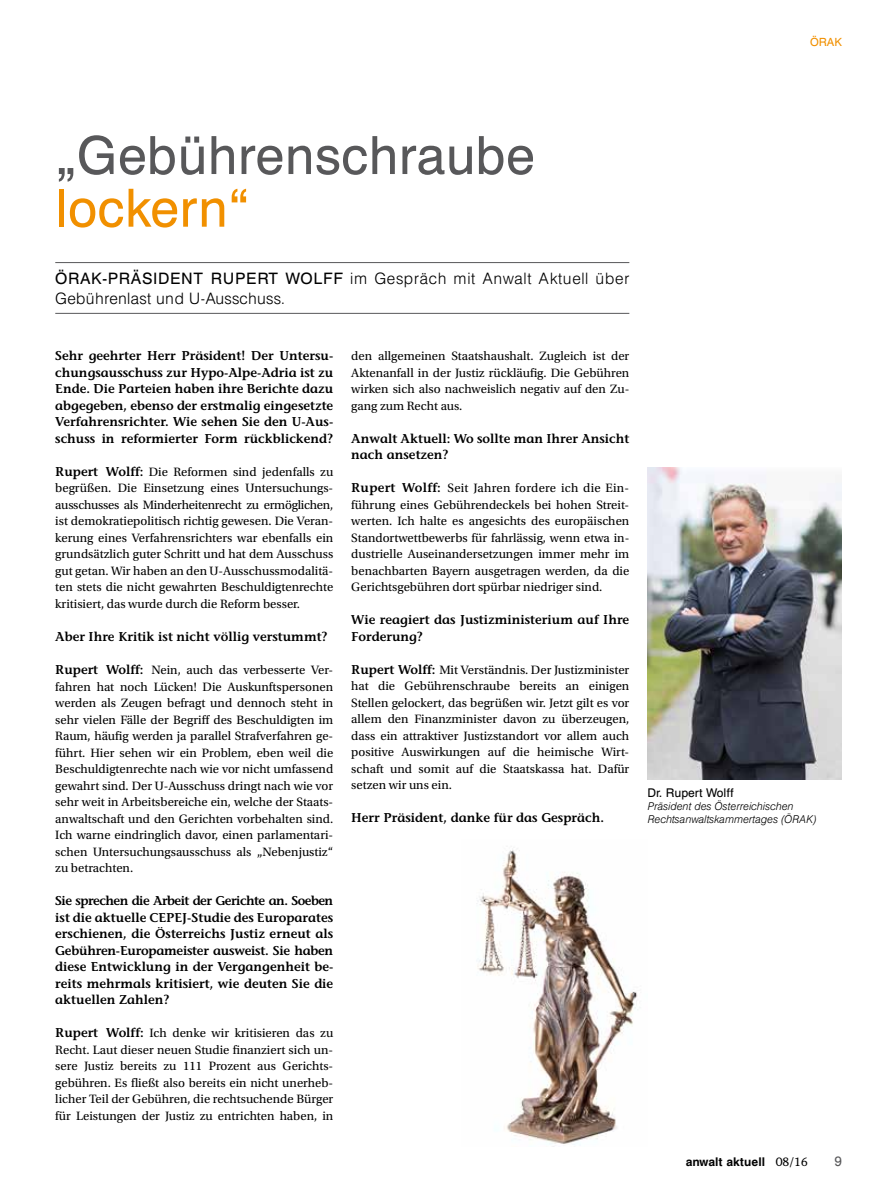
<style>
.page{position:relative;width:893px;height:1191px;background:#fff}
.page>*{position:absolute;margin:0;border:0;box-sizing:border-box;transform-origin:0 0}
.t1{font:52.65px "AT Triumvirate";color:#58585a}
.t2{font:52.65px "AT Triumvirate";color:#f19000}
.t3{font:300 15.75px/20.2px "AT Triumvirate";letter-spacing:.02em;color:#000}
.t4{font:13.5px "AT Triumvirate";color:#58585a}
.t5{font:12.75px/16.5px "Utopia Std";color:#000;text-align:justify}
.t6{font:600 12.75px/16.5px "Stone Informal";color:#000;text-align:justify}
.t7{font:700 12px "AT Triumvirate";color:#000}
.t8{font:12px "AT Triumvirate";color:#000}
.t9{font:11.25px "AT Triumvirate";color:#f19000}
.t10{font:italic 300 10.8px/12.9px "AT Triumvirate";color:#000}
.s1{font-weight:400}
.s2{font-family:"Stone Informal";font-weight:600}
.s3{font-family:"Stone Informal";font-weight:400}
</style>
<div class="page">
<hr style="left:55px;top:262px;width:574px;height:1px;background:#58585a">
<hr style="left:55px;top:313px;width:574px;height:1px;background:#58585a">
<img style="left:647px;top:468px;width:195px;height:311px">
<img style="left:477px;top:849px;width:161px;height:296px">
<p class="t9" style="left:810px;top:35px;width:33px">ÖRAK</p>
<h1 class="t1" style="left:55px;top:120px;width:481px">„Gebührenschraube</h1>
<h1 class="t2" style="left:55px;top:173px;width:196px">lockern“</h1>
<p class="t3" style="left:55px;top:268px;width:576px"><span class="s1">ÖRAK-PRÄSIDENT RUPERT WOLFF</span> im Gespräch mit Anwalt Aktuell über<br>Gebührenlast und U-Ausschuss.</p>
<p class="t6" style="left:55px;top:348px;width:280px">Sehr geehrter Herr Präsident! Der Untersu&shy;chungsausschuss zur Hypo-Alpe-Adria ist zu Ende. Die Parteien haben ihre Berichte dazu abgegeben, ebenso der erstmalig eingesetzte Verfahrensrichter. Wie sehen Sie den U-Aus&shy;schuss in reformierter Form rückblickend?</p>
<p class="t5" style="left:55px;top:464px;width:280px"><span class="s2">Rupert Wolff:</span> Die Reformen sind jedenfalls zu begrüßen. Die Einsetzung eines Untersuchungs&shy;ausschusses als Minderheitenrecht zu ermöglichen, ist demokratiepolitisch richtig gewesen. Die Veran&shy;kerung eines Verfahrensrichters war ebenfalls ein grundsätzlich guter Schritt und hat dem Ausschuss gut getan. Wir haben an den U-Ausschussmodalitä&shy;ten stets die nicht gewahrten Beschuldigtenrechte kritisiert, das wurde durch die Reform besser.</p>
<p class="t6" style="left:55px;top:628px;width:274px">Aber Ihre Kritik ist nicht völlig verstummt?</p>
<p class="t5" style="left:55px;top:662px;width:280px;text-align:left"><span class="s2">Rupert Wolff:</span> Nein, auch das verbesserte Ver&shy;fahren hat noch Lücken! Die Auskunftspersonen werden als Zeugen befragt und dennoch steht in sehr vielen Fälle der Begriff des Beschuldigten im Raum, häufig werden ja parallel Strafverfahren ge&shy;führt. Hier sehen wir ein Problem, eben weil die Beschuldigtenrechte nach wie vor nicht umfassend gewahrt sind. Der U-Ausschuss dringt nach wie vor sehr weit in Arbeitsbereiche ein, welche der Staats&shy;anwaltschaft und den Gerichten vorbehalten sind.<br>Ich warne eindringlich davor, einen parlamentari&shy;schen Untersuchungsausschuss als „Nebenjustiz“ zu betrachten.</p>
<p class="t6" style="left:55px;top:892px;width:280px">Sie sprechen die Arbeit der Gerichte an. Soeben ist die aktuelle CEPEJ-Studie des Europarates erschienen, die Österreichs Justiz erneut als Gebühren-Europameister ausweist. Sie haben diese Entwicklung in der Vergangenheit be&shy;reits mehrmals kritisiert, wie deuten Sie die aktuellen Zahlen?</p>
<p class="t5" style="left:55px;top:1025px;width:280px;text-align:left"><span class="s2">Rupert Wolff:</span> Ich denke wir kritisieren das zu Recht. Laut dieser neuen Studie finanziert sich un&shy;sere Justiz bereits zu 111 Prozent aus Gerichts&shy;gebühren. Es fließt also bereits ein nicht unerheb&shy;licher Teil der Gebühren, die rechtsuchende Bürger für Leistungen der Justiz zu entrichten haben, in</p>
<p class="t5" style="left:351px;top:348px;width:280px">den allgemeinen Staatshaushalt. Zugleich ist der Aktenanfall in der Justiz rückläufig. Die Gebühren wirken sich also nachweislich negativ auf den Zu&shy;gang zum Recht aus.</p>
<p class="t6" style="left:351px;top:430px;width:280px">Anwalt Aktuell: Wo sollte man Ihrer Ansicht nach ansetzen?</p>
<p class="t5" style="left:351px;top:480px;width:280px;text-align:left"><span class="s2">Rupert Wolff:</span> Seit Jahren fordere ich die Ein&shy;führung eines Gebührendeckels bei hohen Streit&shy;werten. Ich halte es angesichts des europäischen Standortwettbewerbs für fahrlässig, wenn etwa in&shy;dustrielle Auseinandersetzungen immer mehr im benachbarten Bayern ausgetragen werden, da die Gerichtsgebühren dort spürbar niedriger sind.</p>
<p class="t6" style="left:351px;top:612px;width:279px">Wie reagiert das Justizministerium auf Ihre<br>Forderung?</p>
<p class="t5" style="left:351px;top:662px;width:280px"><span class="s2">Rupert Wolff:</span> Mit Verständnis. Der Justizminister hat die Gebührenschraube bereits an einigen Stellen gelockert, das begrüßen wir. Jetzt gilt es vor allem den Finanzminister davon zu überzeugen, dass ein attraktiver Justizstandort vor allem auch positive Auswirkungen auf die heimische Wirt&shy;schaft und somit auf die Staatskassa hat. Dafür setzen wir uns ein.</p>
<p class="t6" style="left:351px;top:809px;width:254px">Herr Präsident, danke für das Gespräch.</p>
<p class="t8" style="left:647px;top:784px;width:88px">Dr. Rupert Wolff</p>
<p class="t10" style="left:647px;top:799px;width:171px">Präsident des Österreichischen<br>Rechtsanwaltskammertages (ÖRAK)</p>
<p class="t7" style="left:686px;top:1153px;width:124px">anwalt aktuell <span class="s3">08/16</span></p>
<p class="t4" style="left:834px;top:1152px;width:9px">9</p>
</div>
